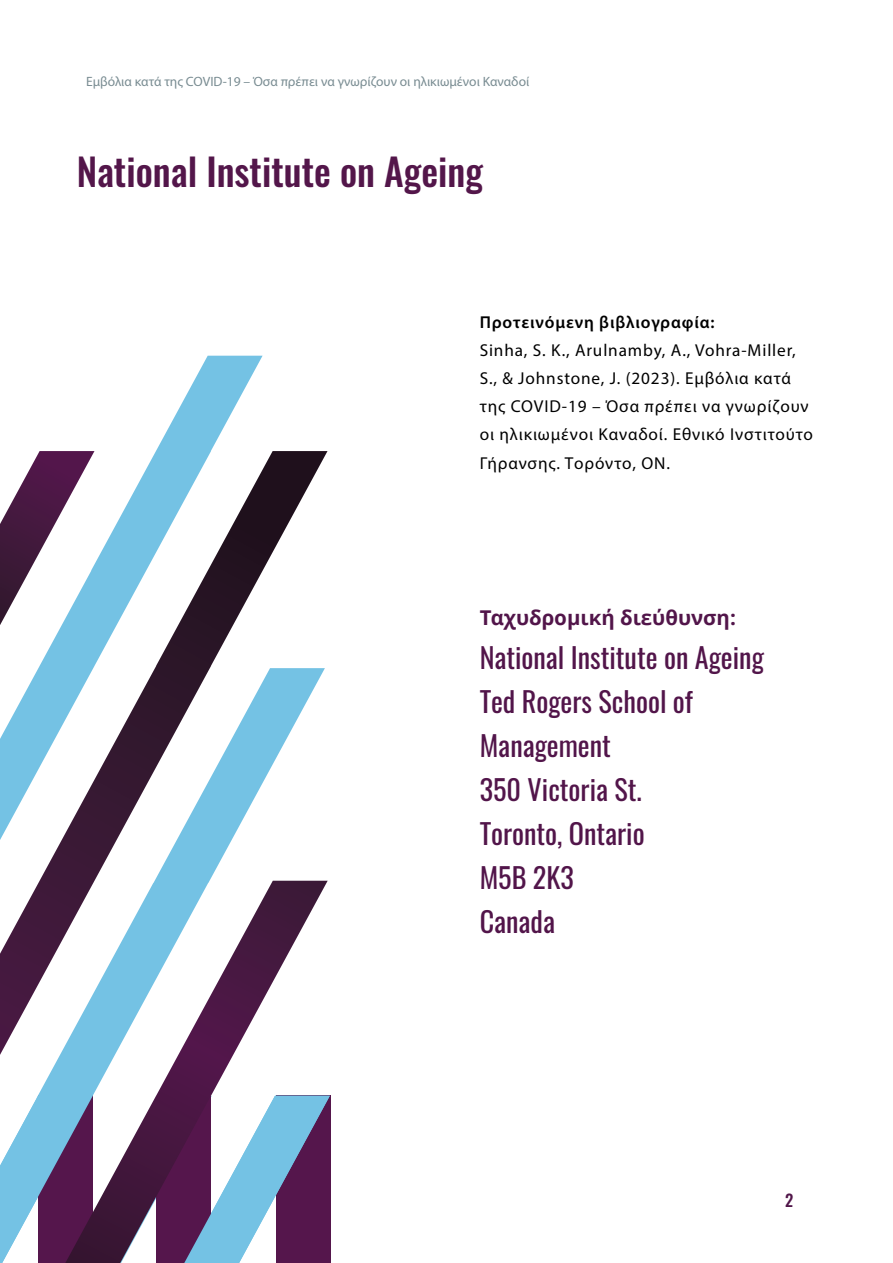
<style>
.page{position:relative;width:893px;height:1263px;background:#fff}
.page>*{position:absolute;margin:0;border:0;box-sizing:border-box;transform-origin:0 0}
.t1{font:500 37.65px "Oswald";color:#53164a}
.t2{font:28.2px/44px "Oswald";color:#52154a}
.t3{font:700 20.4px "Noto Sans";color:#52154a}
.t4{font:17.25px/28.2px "Myriad Pro";letter-spacing:.05em;color:#000}
.t5{font:600 17.25px "Myriad Pro";letter-spacing:.05em;color:#000}
.t6{font:500 16.5px "Oswald";color:#51164a}
.t7{font:13.5px "Myriad Pro";color:#798c92}
</style>
<div class="page">
<svg style="left:0;top:1055px;width:325px;height:208px"></svg>
<svg style="left:156px;top:356px;width:107px;height:95px;fill:#74c2e4"></svg>
<svg style="left:0;top:451px;width:328px;height:604px"></svg>
<p class="t7" style="left:86px;top:73px;width:445px">Εμβόλια κατά της COVID-19 – Όσα πρέπει να γνωρίζουν οι ηλικιωμένοι Καναδοί</p>
<h1 class="t1" style="left:77px;top:138px;width:408px">National Institute on Ageing</h1>
<p class="t5" style="left:480px;top:311px;width:236px">Προτεινόμενη βιβλιογραφία:</p>
<p class="t4" style="left:480px;top:336px;width:335px">Sinha, S. K., Arulnamby, A., Vohra-Miller, S., &amp; Johnstone, J. (2023). Εμβόλια κατά της COVID-19 – Όσα πρέπει να γνωρίζουν οι ηλικιωμένοι Καναδοί. Εθνικό Ινστιτούτο Γήρανσης. Τορόντο, ON.</p>
<p class="t3" style="left:480px;top:604px;width:258px">Ταχυδρομική διεύθυνση:</p>
<h2 class="t2" style="left:480px;top:633px;width:286px">National Institute on Ageing<br>Ted Rogers School of<br>Management<br>350 Victoria St.<br>Toronto, Ontario<br>M5B 2K3<br>Canada</h2>
<p class="t6" style="left:785px;top:1192px;width:10px">2</p>
</div>
